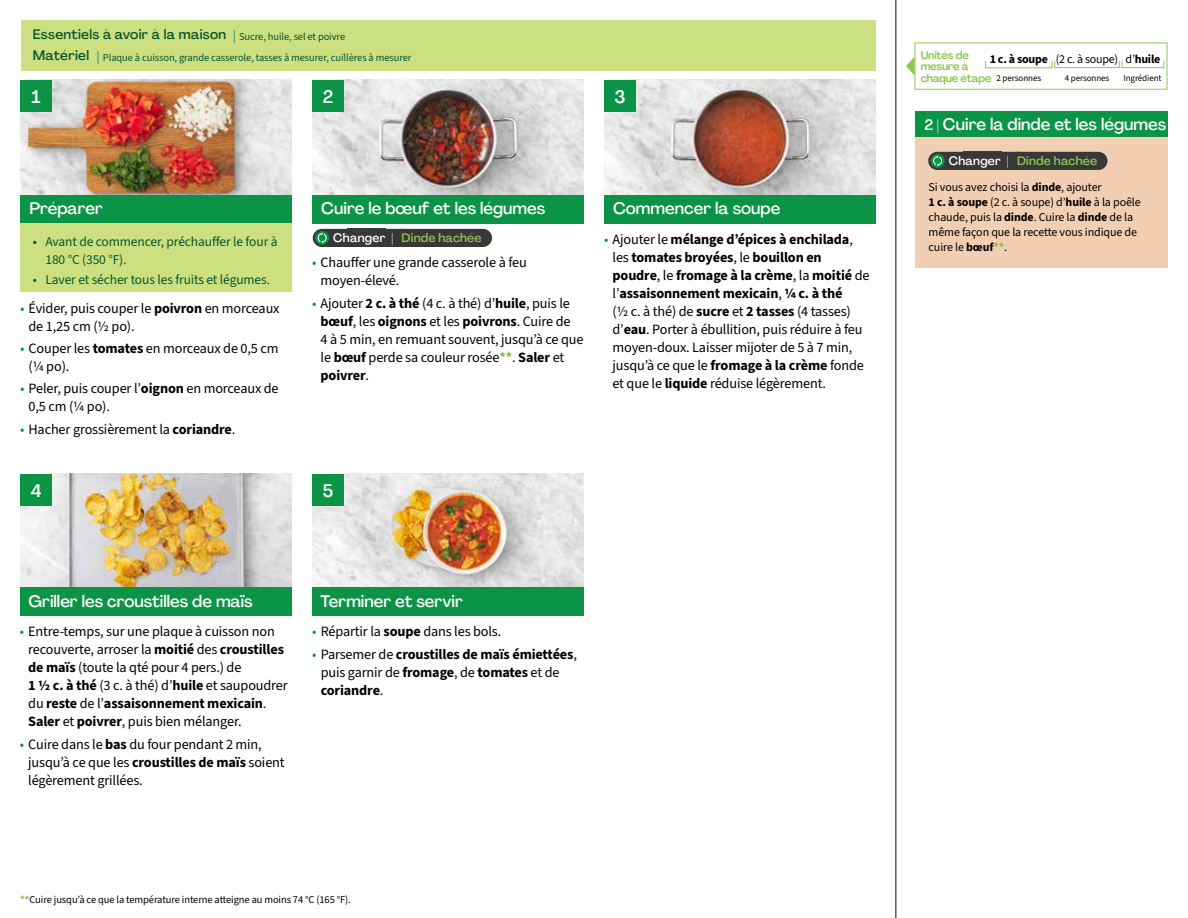
<style>
.page{position:relative;width:1188px;height:918px;background:#fff}
.page>*{position:absolute;margin:0;border:0;box-sizing:border-box;transform-origin:0 0}
.t1{font:500 18px "Agrandir";color:#fff}
.t2{font:500 16.5px "Agrandir";color:#fff}
.t3{font:14.25px/18px "Source Sans 3";letter-spacing:-.01em;color:#000}
.t4{font:700 14.25px/18px "Source Sans 3";letter-spacing:-.01em;color:#000}
.t5{font:13.5px/18px "Source Sans 3";letter-spacing:-.01em;color:#05562c}
.t6{font:500 13.5px "Agrandir";letter-spacing:.02em;color:#05562c}
.t7{font:500 12.15px "Agrandir";letter-spacing:.02em;color:#91c84e}
.t8{font:12px/15px "Source Sans 3";letter-spacing:-.01em;color:#000}
.t9{font:700 12px "Source Sans 3";letter-spacing:-.02em;color:#000}
.t10{font:500 11.1px/11.7px "Agrandir";letter-spacing:-.015em;color:#82c341}
.t11{font:10.5px "Source Sans 3";letter-spacing:-.01em;color:#05562c}
.t12{font:10.5px "Source Sans 3";letter-spacing:-.01em;color:#000}
.t13{font:9px "Source Sans 3";letter-spacing:-.01em;color:#000}
.s1{font-family:"Agrandir";font-weight:500;font-size:13.5px}
.s2{color:#0b9446}
.s3{font-weight:700}
.s4{color:#fff}
.s5{font-weight:700;color:#8cba42}
.s6{font-weight:400;color:#0b9446}
.s7{font-weight:400}
.s8{font-size:15px}
</style>
<div class="page">
<img style="left:20px;top:474px;width:272px;height:113px">
<img style="left:312px;top:474px;width:272px;height:113px">
<img style="left:20px;top:80px;width:272px;height:115px">
<img style="left:312px;top:80px;width:272px;height:115px">
<img style="left:604px;top:80px;width:272px;height:115px">
<div style="left:312px;top:195px;width:272px;height:29px;background:#0b9446"></div>
<div style="left:20px;top:195px;width:272px;height:29px;background:#0b9446"></div>
<div style="left:20px;top:587px;width:272px;height:29px;background:#0b9446"></div>
<div style="left:312px;top:587px;width:272px;height:29px;background:#0b9446"></div>
<div style="left:604px;top:195px;width:272px;height:29px;background:#0b9446"></div>
<div style="left:21px;top:20px;width:855px;height:51px;background:#cde081"></div>
<div style="left:20px;top:224px;width:272px;height:68px;background:#cde081"></div>
<hr style="left:896px;top:0;width:1px;height:918px;background:#000">
<div style="left:20px;top:474px;width:32px;height:32px;background:#0b9446"></div>
<div style="left:20px;top:80px;width:32px;height:32px;background:#0b9446"></div>
<div style="left:312px;top:474px;width:32px;height:32px;background:#0b9446"></div>
<div style="left:312px;top:80px;width:32px;height:32px;background:#0b9446"></div>
<div style="left:604px;top:80px;width:32px;height:32px;background:#0b9446"></div>
<svg style="left:906px;top:56px;width:9px;height:20px"></svg>
<div style="left:915px;top:43px;width:252px;height:47px;border:1px solid #91c84e"></div>
<div style="left:985px;top:61px;width:67px;height:7px;border:1px solid #91c84e"></div>
<div style="left:1054px;top:60px;width:66px;height:8px;border:1px solid #91c84e"></div>
<div style="left:1122px;top:60px;width:42px;height:8px;border:1px solid #91c84e"></div>
<div style="left:916px;top:137px;width:252px;height:131px;background:#f2cfb3"></div>
<div style="left:916px;top:111px;width:252px;height:26px;background:#0b9446"></div>
<div style="left:313px;top:229px;width:98px;height:18px;background:#383839;border-radius:9px"></div>
<svg style="left:315px;top:231px;width:14px;height:14px"></svg>
<svg style="left:318px;top:232px;width:9px;height:11px"></svg>
<div style="left:393px;top:229px;width:99px;height:18px;background:#383839;border-radius:9px"></div>
<div style="left:928px;top:152px;width:99px;height:18px;background:#383839;border-radius:9px"></div>
<svg style="left:931px;top:154px;width:14px;height:14px"></svg>
<svg style="left:933px;top:155px;width:9px;height:11px"></svg>
<div style="left:1008px;top:152px;width:100px;height:18px;background:#383839;border-radius:9px"></div>
<p class="t6" style="left:33px;top:26px;width:195px">Essentiels à avoir à la maison</p>
<p class="t11" style="left:233px;top:30px;width:113px"><span class="s1">|</span> Sucre, huile, sel et poivre</p>
<p class="t6" style="left:33px;top:47px;width:58px">Matériel</p>
<p class="t11" style="left:97px;top:51px;width:316px"><span class="s1">|</span> Plaque à cuisson, grande casserole, tasses à mesurer, cuillères à mesurer</p>
<p class="t1" style="left:32px;top:86px;width:11px">1</p>
<p class="t1" style="left:323px;top:86px;width:12px">2</p>
<p class="t1" style="left:614px;top:85px;width:13px">3</p>
<p class="t2" style="left:29px;top:198px;width:75px">Préparer</p>
<p class="t2" style="left:321px;top:198px;width:226px">Cuire le bœuf et les légumes</p>
<p class="t2" style="left:613px;top:198px;width:169px">Commencer la soupe</p>
<p class="t5" style="left:45px;top:232px;width:234px;text-indent:-13px">• Avant de commencer, préchauffer le four à<br>180 °C (350 °F).</p>
<p class="t5" style="left:33px;top:270px;width:239px">• Laver et sécher tous les fruits et légumes.</p>
<p class="t3" style="left:29px;top:299px;width:253px;text-indent:-9px"><span class="s2">•</span> Évider, puis couper le <span class="s3">poivron</span> en morceaux de 1,25 cm (½ po).</p>
<p class="t3" style="left:29px;top:339px;width:252px;text-indent:-9px"><span class="s2">•</span> Couper les <span class="s3">tomates</span> en morceaux de 0,5 cm (¼ po).</p>
<p class="t3" style="left:29px;top:380px;width:252px;text-indent:-9px"><span class="s2">•</span> Peler, puis couper l’<span class="s3">oignon</span> en morceaux de<br>0,5 cm (¼ po).</p>
<p class="t3" style="left:20px;top:420px;width:217px"><span class="s2">•</span> Hacher grossièrement la <span class="s3">coriandre</span>.</p>
<p class="t7" style="left:333px;top:230px;width:150px"><span class="s4">Changer |</span> Dinde hachée</p>
<p class="t3" style="left:321px;top:254px;width:208px;text-indent:-9px"><span class="s2">•</span> Chauffer une grande casserole à feu moyen-élevé.</p>
<p class="t3" style="left:321px;top:294px;width:265px;text-indent:-9px"><span class="s2">•</span> Ajouter <span class="s3">2 c. à thé</span> (4 c. à thé) d’<span class="s3">huile</span>, puis le <span class="s3">bœuf</span>, les <span class="s3">oignons</span> et les <span class="s3">poivrons</span>. Cuire de<br>4 à 5 min, en remuant souvent, jusqu’à ce que le <span class="s3">bœuf</span> perde sa couleur rosée<span class="s5">**</span>. <span class="s3">Saler</span> et <span class="s3">poivrer</span>.</p>
<p class="t3" style="left:613px;top:230px;width:259px;text-indent:-9px"><span class="s2">•</span> Ajouter le <span class="s3">mélange d’épices à enchilada</span>, les <span class="s3">tomates broyées</span>, le <span class="s3">bouillon en poudre</span>, le <span class="s3">fromage à la crème</span>, la <span class="s3">moitié</span> de l’<span class="s3">assaisonnement mexicain</span>, <span class="s3">¼ c. à thé<br></span>(½ c. à thé) de <span class="s3">sucre</span> et <span class="s3">2 tasses</span> (4 tasses) d’<span class="s3">eau</span>. Porter à ébullition, puis réduire à feu moyen-doux. Laisser mijoter de 5 à 7 min, jusqu’à ce que le <span class="s3">fromage à la crème</span> fonde et que le <span class="s3">liquide</span> réduise légèrement.</p>
<p class="t1" style="left:31px;top:479px;width:12px">4</p>
<p class="t1" style="left:323px;top:479px;width:12px">5</p>
<p class="t2" style="left:29px;top:591px;width:225px">Griller les croustilles de maïs</p>
<p class="t2" style="left:321px;top:591px;width:144px">Terminer et servir</p>
<p class="t3" style="left:28px;top:623px;width:261px;text-indent:-9px"><span class="s2">•</span> Entre-temps, sur une plaque à cuisson non recouverte, arroser la <span class="s3">moitié</span> des <span class="s3">croustilles de maïs</span> (toute la qté pour 4 pers.) de<br><span class="s3">1 ½ c. à thé</span> (3 c. à thé) d’<span class="s3">huile</span> et saupoudrer du <span class="s3">reste</span> de l’<span class="s3">assaisonnement mexicain</span>.<br><span class="s3">Saler</span> et <span class="s3">poivrer</span>, puis bien mélanger.</p>
<p class="t3" style="left:28px;top:735px;width:258px;text-indent:-9px"><span class="s2">•</span> Cuire dans le <span class="s3">bas</span> du four pendant 2 min, jusqu’à ce que les <span class="s3">croustilles de maïs</span> soient légèrement grillées.</p>
<p class="t3" style="left:312px;top:623px;width:191px"><span class="s2">•</span> Répartir la <span class="s3">soupe</span> dans les bols.</p>
<p class="t4" style="left:321px;top:645px;width:258px;text-indent:-9px"><span class="s6">•</span> <span class="s7">Parsemer de</span> croustilles de maïs émiettées<span class="s7">, puis garnir de</span> fromage<span class="s7">, de</span> tomates <span class="s7">et de </span>coriandre<span class="s7">.</span></p>
<p class="t12" style="left:20px;top:893px;width:332px"><span class="s5">**</span>Cuire jusqu’à ce que la température interne atteigne au moins 74 °C (165 °F).</p>
<p class="t10" style="left:921px;top:49px;width:72px">Unités de mesure à chaque étape</p>
<p class="t9" style="left:990px;top:51px;width:172px">1 c. à soupe <span class="s7">(2 c. à soupe) d’</span>huile</p>
<p class="t13" style="left:997px;top:72px;width:46px">2 personnes</p>
<p class="t13" style="left:1065px;top:72px;width:46px">4 personnes</p>
<p class="t13" style="left:1123px;top:72px;width:40px">Ingrédient</p>
<p class="t2" style="left:924px;top:114px;width:243px"><span class="s8">2 |</span> Cuire la dinde et les légumes</p>
<p class="t7" style="left:949px;top:153px;width:150px"><span class="s4">Changer |</span> Dinde hachée</p>
<p class="t8" style="left:929px;top:180px;width:214px">Si vous avez choisi la <span class="s3">dinde</span>, ajouter<br><span class="s3">1 c. à soupe</span> (2 c. à soupe) d’<span class="s3">huile</span> à la poêle chaude, puis la <span class="s3">dinde</span>. Cuire la <span class="s3">dinde</span> de la même façon que la recette vous indique de cuire le <span class="s3">bœuf</span><span class="s5">**</span>.</p>
</div>
